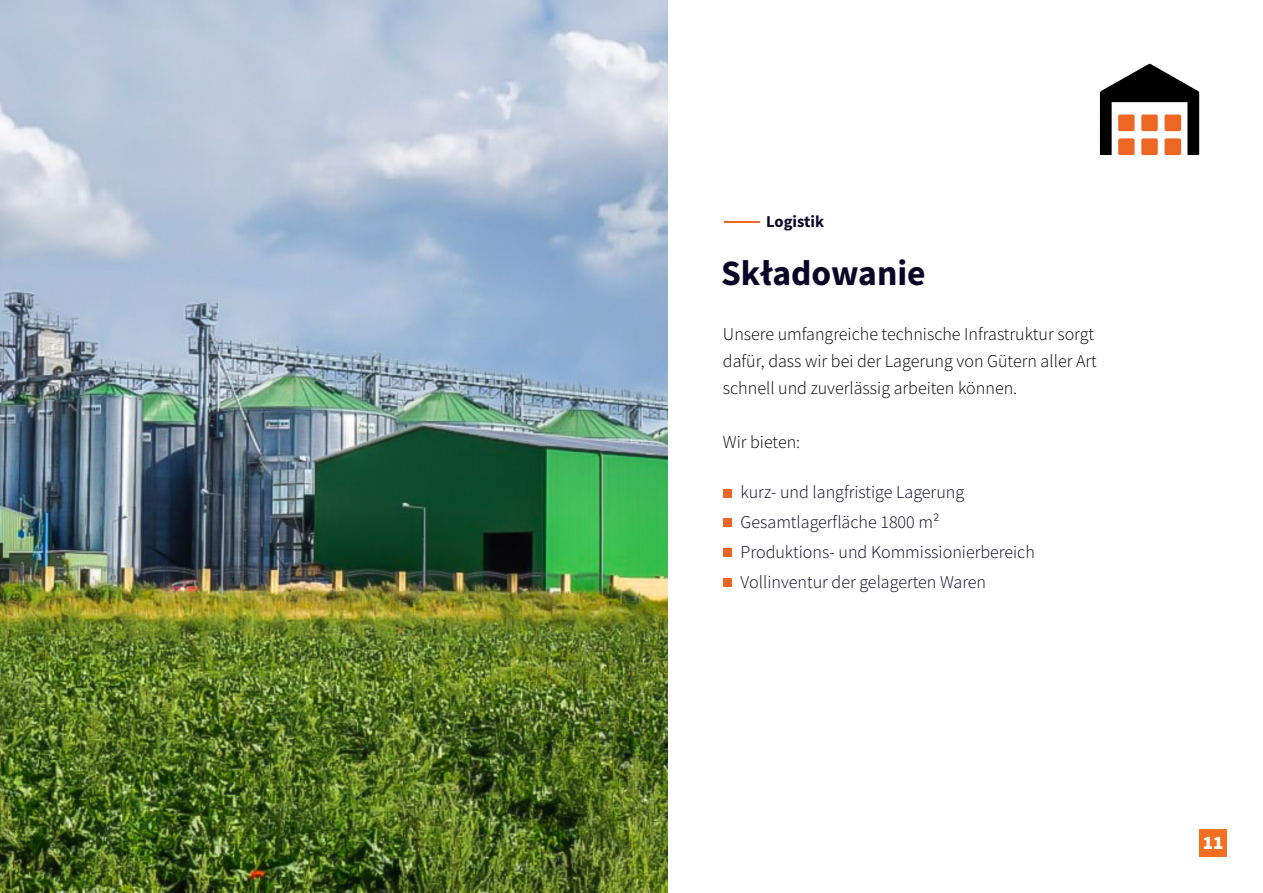
<style>
.page{position:relative;width:1263px;height:893px;background:#fff}
.page>*{position:absolute;margin:0;border:0;box-sizing:border-box;transform-origin:0 0}
.t1{font:700 35.55px "Source Sans Pro";color:#0a0526}
.t2{font:900 19.05px "Source Sans Pro";color:#fff}
.t3{font:300 18px/27px "Source Sans Pro";color:#000}
.t4{font:300 18px/30px "Source Sans Pro";color:#0a0526}
.t5{font:700 16.5px "Source Sans Pro";color:#0a0526}
</style>
<div class="page">
<hr style="left:724px;top:221px;width:36px;height:2px;background:#ed6623">
<svg style="left:1100px;top:64px;width:99px;height:91px"></svg>
<div style="left:1164px;top:138px;width:17px;height:17px;background:#ed6623;border-radius:2px"></div>
<div style="left:1141px;top:138px;width:17px;height:17px;background:#ed6623;border-radius:2px"></div>
<div style="left:1118px;top:138px;width:16px;height:17px;background:#ed6623;border-radius:2px"></div>
<div style="left:1164px;top:115px;width:17px;height:16px;background:#ed6623;border-radius:2px"></div>
<div style="left:1141px;top:115px;width:17px;height:16px;background:#ed6623;border-radius:2px"></div>
<div style="left:1118px;top:115px;width:16px;height:16px;background:#ed6623;border-radius:2px"></div>
<div style="left:723px;top:519px;width:8px;height:8px;background:#ed6623"></div>
<div style="left:723px;top:548px;width:8px;height:9px;background:#ed6623"></div>
<div style="left:723px;top:578px;width:8px;height:9px;background:#ed6623"></div>
<div style="left:723px;top:489px;width:8px;height:8px;background:#ed6623"></div>
<div style="left:1199px;top:829px;width:27px;height:27px;background:#f36f21"></div>
<img style="left:0;top:0;width:668px;height:893px">
<p class="t5" style="left:766px;top:214px;width:59px">Logistik</p>
<h1 class="t1" style="left:721px;top:259px;width:206px">Składowanie</h1>
<p class="t3" style="left:723px;top:322px;width:375px">Unsere umfangreiche technische Infrastruktur sorgt dafür, dass wir bei der Lagerung von Gütern aller Art schnell und zuverlässig arbeiten können.</p>
<p class="t3" style="left:723px;top:430px;width:79px">Wir bieten:</p>
<p class="t4" style="left:741px;top:478px;width:296px">kurz- und langfristige Lagerung Gesamtlagerfläche 1800 m²<br>Produktions- und Kommissionierbereich Vollinventur der gelagerten Waren</p>
<p class="t2" style="left:1203px;top:835px;width:22px">11</p>
</div>
